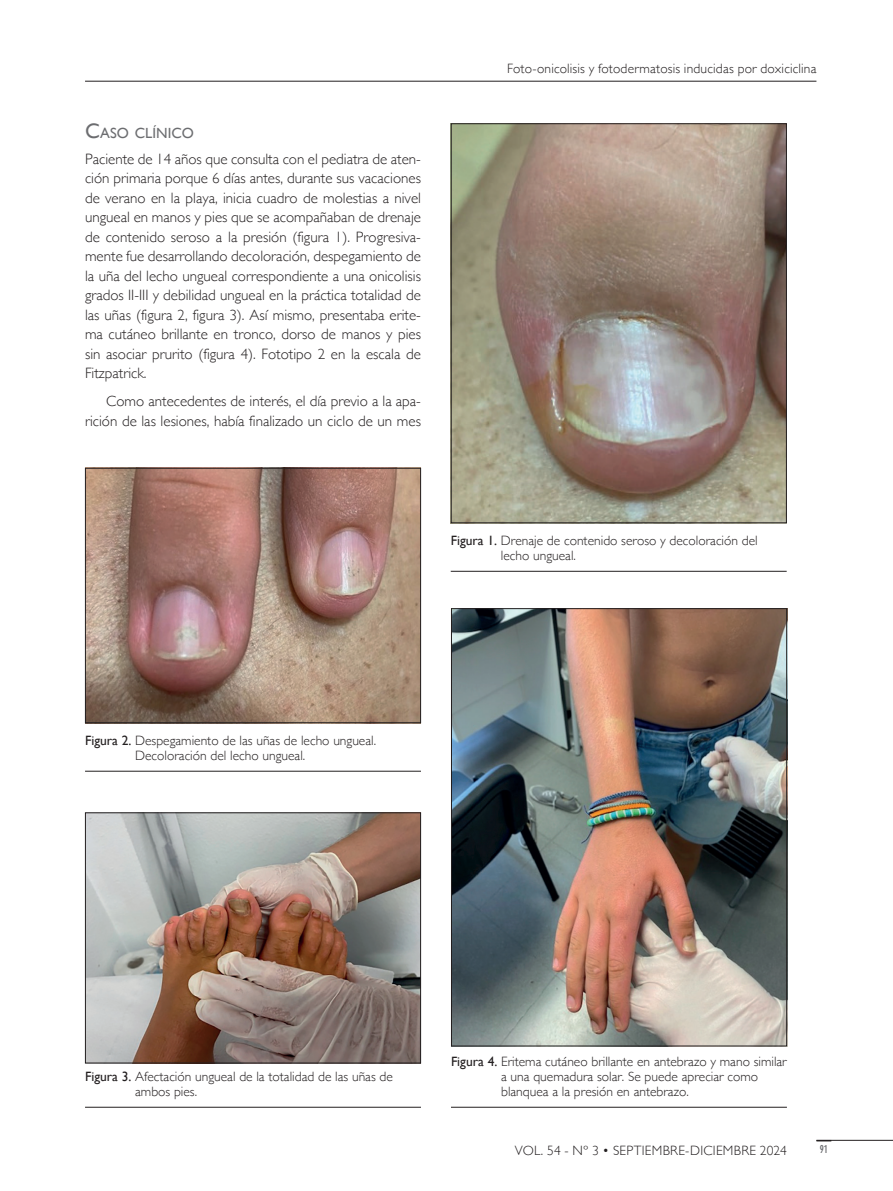
<style>
.page{position:relative;width:893px;height:1191px;background:#fff}
.page>*{position:absolute;margin:0;border:0;box-sizing:border-box;transform-origin:0 0}
.t1{font:300 15px/19.5px "Gill Sans";color:#231f20;text-align:justify}
.t2{font:14.7px "Gill Sans";letter-spacing:.005em;color:#6c6d70}
.t3{font:300 13.5px/15px "Gill Sans";color:#231f20}
.t4{font:300 13.5px "Gill Sans";letter-spacing:.02em;color:#231f20}
.t5{font:500 condensed 12px "Gill Sans Nova";color:#6c6d70}
.s1{font-size:21px}
.s2{font-weight:400}
</style>
<div class="page">
<hr style="left:85px;top:81px;width:731px;height:1px;background:#231f20">
<hr style="left:816px;top:1140px;width:77px;height:1px;background:#231f20">
<img style="left:453px;top:125px;width:332px;height:396px">
<div style="left:451px;top:123px;width:336px;height:400px;border:1px solid #231f20"></div>
<hr style="left:451px;top:571px;width:336px;height:1px;background:#231f20">
<img style="left:87px;top:470px;width:332px;height:251px">
<div style="left:85px;top:468px;width:336px;height:255px;border:1px solid #231f20"></div>
<hr style="left:85px;top:771px;width:336px;height:1px;background:#231f20">
<img style="left:87px;top:814px;width:332px;height:247px">
<div style="left:85px;top:812px;width:336px;height:251px;border:1px solid #231f20"></div>
<hr style="left:85px;top:1106px;width:336px;height:1px;background:#231f20">
<img style="left:453px;top:610px;width:332px;height:434px">
<div style="left:451px;top:608px;width:336px;height:438px;border:1px solid #231f20"></div>
<hr style="left:451px;top:1106px;width:336px;height:1px;background:#231f20">
<p class="t2" style="left:85px;top:124px;width:110px"><span class="s1">C</span>ASO CLÍNICO</p>
<p class="t1" style="left:85px;top:148px;width:337px">Paciente de 14 años que consulta con el pediatra de aten&shy;ción primaria porque 6 días antes, durante sus vacaciones de verano en la playa, inicia cuadro de molestias a nivel ungueal en manos y pies que se acompañaban de drenaje de contenido seroso a la presión (figura 1). Progresiva&shy;mente fue desarrollando decoloración, despegamiento de la uña del lecho ungueal correspondiente a una onicolisis grados II-III y debilidad ungueal en la práctica totalidad de las uñas (figura 2, figura 3). Así mismo, presentaba erite&shy;ma cutáneo brillante en tronco, dorso de manos y pies sin asociar prurito (figura 4). Fototipo 2 en la escala de Fitzpatrick.</p>
<p class="t1" style="left:85px;top:391px;width:337px;text-align:right">Como antecedentes de interés, el día previo a la apa&shy;rición de las lesiones, había finalizado un ciclo de un mes</p>
<p class="t3" style="left:507px;top:60px;width:311px">Foto-onicolisis y fotodermatosis inducidas por doxiciclina</p>
<p class="t3" style="left:501px;top:533px;width:258px;text-indent:-50px"><span class="s2">Figura 1.</span> Drenaje de contenido seroso y decoloración del lecho ungueal.</p>
<p class="t3" style="left:135px;top:732px;width:242px;text-indent:-50px"><span class="s2">Figura 2.</span> Despegamiento de las uñas de lecho ungueal.<br>Decoloración del lecho ungueal.</p>
<p class="t3" style="left:135px;top:1068px;width:259px;text-indent:-50px"><span class="s2">Figura 3.</span> Afectación ungueal de la totalidad de las uñas de ambos pies.</p>
<p class="t3" style="left:501px;top:1053px;width:287px;text-indent:-50px"><span class="s2">Figura 4.</span> Eritema cutáneo brillante en antebrazo y mano similar a una quemadura solar. Se puede apreciar como blanquea a la presión en antebrazo.</p>
<p class="t4" style="left:515px;top:1139px;width:273px">VOL. 54 - Nº 3 • SEPTIEMBRE-DICIEMBRE 2024</p>
<p class="t5" style="left:820px;top:1141px;width:10px">91</p>
</div>
